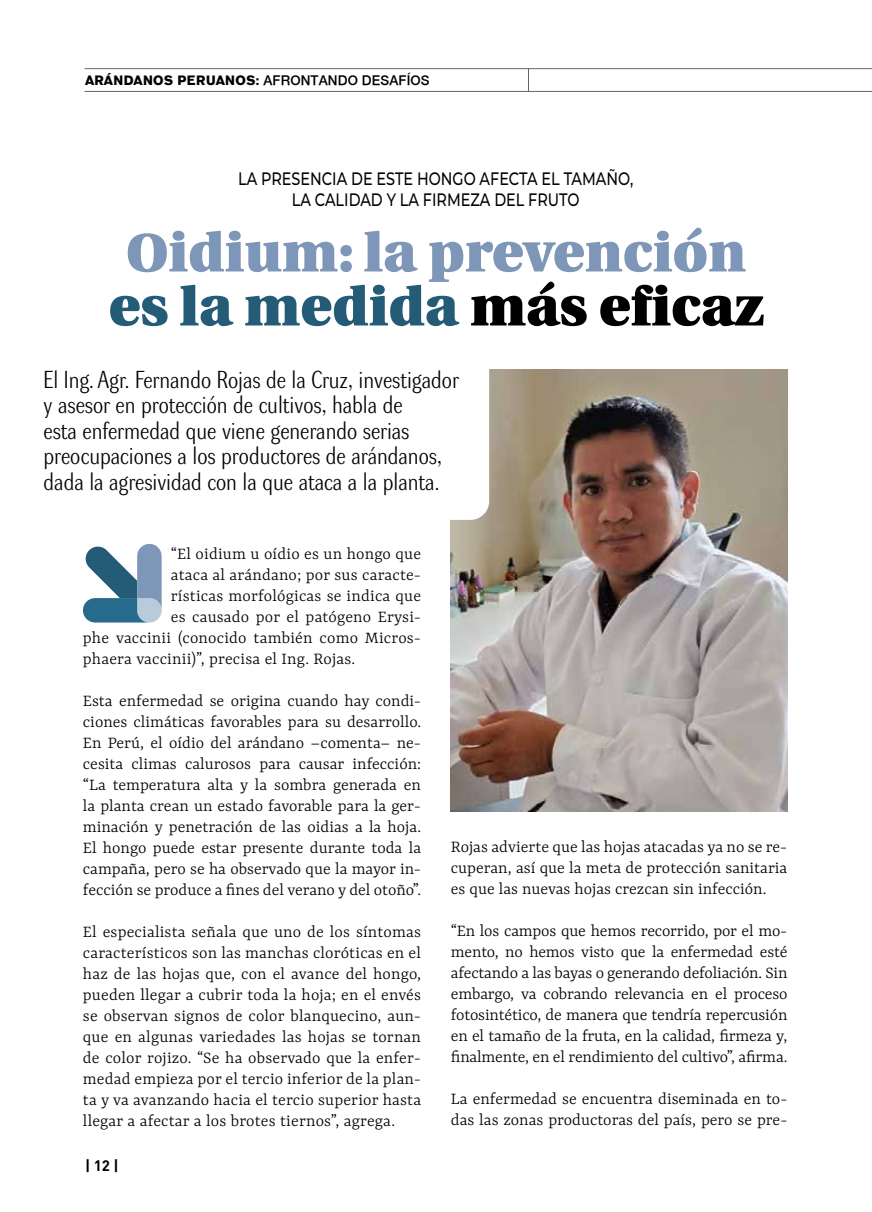
<style>
.page{position:relative;width:872px;height:1212px;background:#fff}
.page>*{position:absolute;margin:0;border:0;box-sizing:border-box;transform-origin:0 0}
.t1{font:900 54px/54px "Utopia";color:#7e96b7;text-align:center}
.t2{font:24px/25.5px "Dyna Grotesk LC";color:#000;scale:1.2 1}
.t3{font:300 18px/21px "Rasa";color:#000;text-align:justify}
.t4{font:500 18px/21px "Montserrat";color:#000;text-align:center;scale:.8 1}
.t5{font:700 15px "DIN Pro";color:#000}
.t6{font:700 13.5px "AG Old Face";letter-spacing:.03em;color:#000}
.s1{font-family:"Helvetica Neue";font-weight:500}
.s2{color:#245c78}
.s3{color:#000}
</style>
<div class="page">
<svg style="left:83px;top:544px;width:79px;height:78px"></svg>
<img style="left:451px;top:370px;width:336px;height:441px">
<svg style="left:451px;top:370px;width:38px;height:150px"></svg>
<hr style="left:85px;top:91px;width:787px;height:1px;background:#67676b">
<hr style="left:85px;top:68px;width:787px;height:1px;background:#67676b">
<svg style="left:528px;top:69px;width:1px;height:22px"></svg>
<p class="t6" style="left:85px;top:72px;width:346px">ARÁNDANOS PERUANOS: <span class="s1">AFRONTANDO DESAFÍOS</span></p>
<p class="t4" style="left:238px;top:168px;width:495px">LA PRESENCIA DE ESTE HONGO AFECTA EL TAMAÑO,<br>LA CALIDAD Y LA FIRMEZA DEL FRUTO</p>
<h1 class="t1" style="left:108px;top:226px;width:656px">Oidium: la prevención <span class="s2">es la medida</span> <span class="s3">más eficaz</span></h1>
<h2 class="t2" style="left:44px;top:369px;width:347px">El Ing. Agr. Fernando Rojas de la Cruz, investigador y asesor en protección de cultivos, habla de<br>esta enfermedad que viene generando serias preocupaciones a los productores de arándanos, dada la agresividad con la que ataca a la planta.</h2>
<p class="t3" style="left:171px;top:544px;width:252px">“El oidium u oídio es un hongo que ataca al arándano; por sus caracte&shy;rísticas morfológicas se indica que es causado por el patógeno Erysi-</p>
<p class="t3" style="left:83px;top:628px;width:340px">phe vaccinii (conocido también como Micros&shy;phaera vaccinii)”, precisa el Ing. Rojas.</p>
<p class="t3" style="left:83px;top:691px;width:340px">Esta enfermedad se origina cuando hay condi&shy;ciones climáticas favorables para su desarrollo.<br>En Perú, el oídio del arándano –comenta– ne&shy;cesita climas calurosos para causar infección: “La temperatura alta y la sombra generada en la planta crean un estado favorable para la ger&shy;minación y penetración de las oidias a la hoja.<br>El hongo puede estar presente durante toda la campaña, pero se ha observado que la mayor in&shy;fección se produce a fines del verano y del otoño”.</p>
<p class="t3" style="left:83px;top:922px;width:340px">El especialista señala que uno de los síntomas característicos son las manchas cloróticas en el haz de las hojas que, con el avance del hongo, pueden llegar a cubrir toda la hoja; en el envés se observan signos de color blanquecino, aun&shy;que en algunas variedades las hojas se tornan de color rojizo. “Se ha observado que la enfer&shy;medad empieza por el tercio inferior de la plan&shy;ta y va avanzando hacia el tercio superior hasta llegar a afectar a los brotes tiernos”, agrega.</p>
<p class="t5" style="left:85px;top:1156px;width:35px">| 12 |</p>
<p class="t3" style="left:451px;top:836px;width:338px">Rojas advierte que las hojas atacadas ya no se re&shy;cuperan, así que la meta de protección sanitaria es que las nuevas hojas crezcan sin infección.</p>
<p class="t3" style="left:451px;top:920px;width:338px">“En los campos que hemos recorrido, por el mo&shy;mento, no hemos visto que la enfermedad esté afectando a las bayas o generando defoliación. Sin embargo, va cobrando relevancia en el proceso fotosintético, de manera que tendría repercusión en el tamaño de la fruta, en la calidad, firmeza y, finalmente, en el rendimiento del cultivo”, afirma.</p>
<p class="t3" style="left:451px;top:1088px;width:338px">La enfermedad se encuentra diseminada en to&shy;das las zonas productoras del país, pero se pre-</p>
</div>
